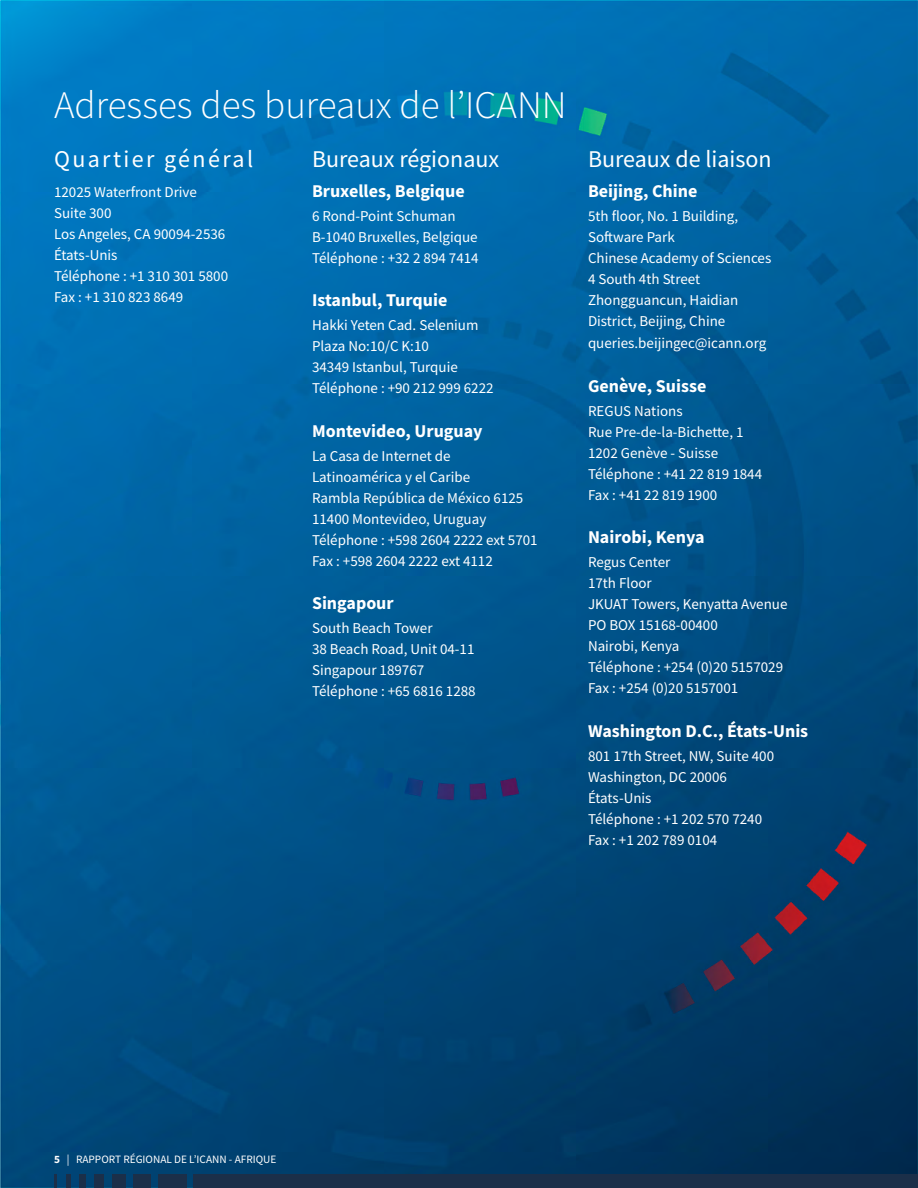
<style>
.page{position:relative;width:918px;height:1188px;background:#fff}
.page>*{position:absolute;margin:0;border:0;box-sizing:border-box;transform-origin:0 0}
._2021_TITLE{font:300 39px "Source Sans Pro";color:#fff}
._2021_SO_sub-subhead{font:24px "Source Sans Pro";color:#fff}
._2021_SO_subhead-PUR{font:24px "Source Sans Pro";letter-spacing:.1em;color:#fff}
._2021_SO_sub-subhead-2{font:700 18px "Source Sans Pro";color:#fff}
._2021_Locations{font:15px/21px "Source Sans Pro";color:#fff}
.t1{font:11.25px "Source Sans Pro";color:#fff}
.s1{font-weight:700}
</style>
<div class="page">
<img style="left:0;top:0;width:918px;height:1188px">
<div style="left:133px;top:1174px;width:18px;height:14px;background:#1b2f49"></div>
<div style="left:158px;top:1174px;width:29px;height:14px;background:#1b2f49"></div>
<div style="left:193px;top:1174px;width:725px;height:14px;background:#1b2f49"></div>
<div style="left:112px;top:1174px;width:14px;height:14px;background:#1b2f49"></div>
<div style="left:94px;top:1174px;width:10px;height:14px;background:#1b2f49"></div>
<div style="left:79px;top:1174px;width:7px;height:14px;background:#1b2f49"></div>
<hr style="left:66px;top:1174px;width:4px;height:14px;background:#1b2f49">
<hr style="left:54px;top:1174px;width:3px;height:14px;background:#1b2f49">
<p class="_2021_TITLE" style="left:54px;top:81px;width:514px">Adresses des bureaux de l’ICANN</p>
<p class="_2021_SO_subhead-PUR" style="left:54px;top:143px;width:201px">Quartier général</p>
<p class="_2021_Locations" style="left:54px;top:181px;width:176px">12025 Waterfront Drive<br>Suite 300<br>Los Angeles, CA 90094-2536<br>États-Unis<br>Téléphone : +1 310 301 5800<br>Fax : +1 310 823 8649</p>
<p class="_2021_SO_sub-subhead" style="left:312px;top:143px;width:189px">Bureaux régionaux</p>
<p class="_2021_SO_sub-subhead-2" style="left:312px;top:178px;width:154px">Bruxelles, Belgique</p>
<p class="_2021_Locations" style="left:312px;top:205px;width:168px">6 Rond-Point Schuman<br>B-1040 Bruxelles, Belgique<br>Téléphone : +32 2 894 7414</p>
<p class="_2021_SO_sub-subhead-2" style="left:312px;top:288px;width:137px">Istanbul, Turquie</p>
<p class="_2021_Locations" style="left:312px;top:314px;width:183px">Hakki Yeten Cad. Selenium<br>Plaza No:10/C K:10<br>34349 Istanbul, Turquie<br>Téléphone : +90 212 999 6222</p>
<p class="_2021_SO_sub-subhead-2" style="left:312px;top:418px;width:172px">Montevideo, Uruguay</p>
<p class="_2021_Locations" style="left:312px;top:445px;width:227px">La Casa de Internet de<br>Latinoamérica y el Caribe<br>Rambla República de México 6125<br>11400 Montevideo, Uruguay<br>Téléphone : +598 2604 2222 ext 5701<br>Fax : +598 2604 2222 ext 4112</p>
<p class="_2021_SO_sub-subhead-2" style="left:312px;top:591px;width:83px">Singapour</p>
<p class="_2021_Locations" style="left:312px;top:617px;width:165px">South Beach Tower<br>38 Beach Road, Unit 04-11<br>Singapour 189767<br>Téléphone : +65 6816 1288</p>
<p class="_2021_SO_sub-subhead" style="left:588px;top:143px;width:185px">Bureaux de liaison</p>
<p class="_2021_SO_sub-subhead-2" style="left:588px;top:178px;width:111px">Beijing, Chine</p>
<p class="_2021_Locations" style="left:588px;top:205px;width:185px">5th floor, No. 1 Building,<br>Software Park<br>Chinese Academy of Sciences<br>4 South 4th Street<br>Zhongguancun, Haidian<br>District, Beijing, Chine</p>
<p class="_2021_Locations" style="left:588px;top:332px;width:180px">queries.beijingec@icann.org</p>
<p class="_2021_SO_sub-subhead-2" style="left:588px;top:373px;width:120px">Genève, Suisse</p>
<p class="_2021_Locations" style="left:588px;top:400px;width:176px">REGUS Nations<br>Rue Pre-de-la-Bichette, 1<br>1202 Genève - Suisse<br>Téléphone : +41 22 819 1844<br>Fax : +41 22 819 1900</p>
<p class="_2021_SO_sub-subhead-2" style="left:588px;top:525px;width:118px">Nairobi, Kenya</p>
<p class="_2021_Locations" style="left:588px;top:551px;width:201px">Regus Center<br>17th Floor<br>JKUAT Towers, Kenyatta Avenue<br>PO BOX 15168-00400<br>Nairobi, Kenya<br>Téléphone : +254 (0)20 5157029<br>Fax : +254 (0)20 5157001</p>
<p class="_2021_SO_sub-subhead-2" style="left:588px;top:718px;width:222px">Washington D.C., États-Unis</p>
<p class="_2021_Locations" style="left:588px;top:745px;width:188px">801 17th Street, NW, Suite 400<br>Washington, DC 20006<br>États-Unis<br>Téléphone : +1 202 570 7240<br>Fax : +1 202 789 0104</p>
<p class="t1" style="left:54px;top:1152px;width:224px"><span class="s1">5</span> | RAPPORT RÉGIONAL DE L’ICANN - AFRIQUE</p>
</div>
